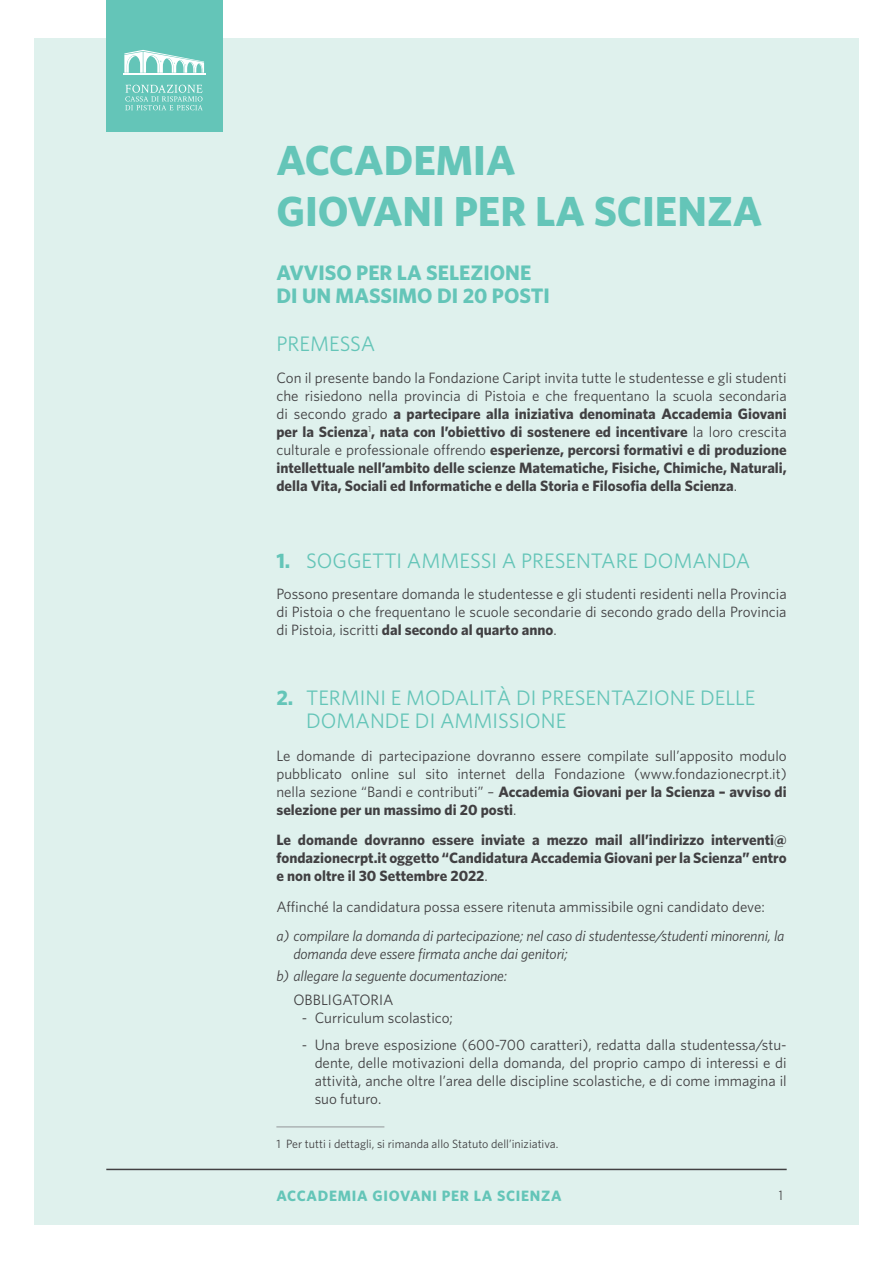
<style>
.page{position:relative;width:893px;height:1263px;background:#fff}
.page>*{position:absolute;margin:0;border:0;box-sizing:border-box;transform-origin:0 0}
.t1{font:700 42px/50.4px "Whitney HTF";color:#64c5b8}
.t2{font:21px/22.5px "Whitney HTF";color:#64c5b8}
.t3{font:700 21px/22.5px "Whitney HTF";color:#64c5b8}
.t4{font:15px/18px "Whitney HTF";color:#414042;text-align:justify}
.t5{font:700 15px/18px "Whitney HTF";color:#414042;text-align:justify}
.t6{font:italic 15px/18px "Whitney HTF";letter-spacing:-.01em;color:#414042}
.t7{font:700 15px "Whitney HTF";letter-spacing:.05em;color:#64c5b8}
.t8{font:condensed 13.5px "Whitney HTF";color:#414042}
.t9{font:12px "Whitney HTF";color:#414042}
.s1{font-weight:400}
.s2{font-weight:700}
</style>
<div class="page">
<div style="left:34px;top:38px;width:825px;height:1187px;background:#dff1ed"></div>
<div style="left:106px;top:0;width:117px;height:131px;background:#64c5b8"></div>
<svg style="left:125px;top:85px;width:78px;height:25px"></svg>
<hr style="left:123px;top:73px;width:83px;height:2px;background:#fff">
<svg style="left:124px;top:50px;width:80px;height:23px"></svg>
<hr style="left:106px;top:1169px;width:681px;height:1px;background:#414042">
<hr style="left:276px;top:1126px;width:108px;height:1px;background:#939598">
<h1 class="t1" style="left:276px;top:134px;width:487px">ACCADEMIA<br>GIOVANI PER LA SCIENZA</h1>
<h2 class="t3" style="left:276px;top:261px;width:275px">AVVISO PER LA SELEZIONE<br>DI UN MASSIMO DI 20 POSTI</h2>
<h2 class="t2" style="left:276px;top:332px;width:101px">PREMESSA</h2>
<p class="t5" style="left:276px;top:369px;width:512px"><span class="s1">Con il presente bando la Fondazione Caript invita tutte le studentesse e gli studenti che risiedono nella provincia di Pistoia e che frequentano la scuola secondaria di secondo grado</span> a partecipare alla iniziativa denominata Accademia Giovani per la Scienza<sup>1</sup>, nata con l’obiettivo di sostenere ed incentivare <span class="s1">la loro crescita culturale e professionale offrendo</span> esperienze, percorsi formativi e di produzione intellettuale nell’ambito delle scienze Matematiche, Fisiche, Chimiche, Naturali, della Vita, Sociali ed Informatiche e della Storia e Filosofia della Scienza<span class="s1">.</span></p>
<h2 class="t2" style="left:276px;top:549px;width:475px"><span class="s2">1.</span> SOGGETTI AMMESSI A PRESENTARE DOMANDA</h2>
<p class="t4" style="left:276px;top:584px;width:512px">Possono presentare domanda le studentesse e gli studenti residenti nella Provincia di Pistoia o che frequentano le scuole secondarie di secondo grado della Provincia di Pistoia, iscritti <span class="s2">dal secondo al quarto anno</span>.</p>
<h2 class="t2" style="left:306px;top:686px;width:451px;text-indent:-30px"><span class="s2">2.</span> TERMINI E MODALITÀ DI PRESENTAZIONE DELLE<br>DOMANDE DI AMMISSIONE</h2>
<p class="t4" style="left:276px;top:746px;width:512px">Le domande di partecipazione dovranno essere compilate sull’apposito modulo pubblicato online sul sito internet della Fondazione (www.fondazionecrpt.it) nella sezione “Bandi e contributi” – <span class="s2">Accademia Giovani per la Scienza – avviso di selezione per un massimo di 20 posti</span>.</p>
<p class="t5" style="left:276px;top:831px;width:512px">Le domande dovranno essere inviate a mezzo mail all’indirizzo interventi@ fondazionecrpt.it oggetto “Candidatura Accademia Giovani per la Scienza” entro e non oltre il 30 Settembre 2022<span class="s1">.</span></p>
<p class="t4" style="left:276px;top:897px;width:490px">Affinché la candidatura possa essere ritenuta ammissibile ogni candidato deve:</p>
<p class="t6" style="left:293px;top:926px;width:493px;text-indent:-17px">a) compilare la domanda di partecipazione; nel caso di studentesse/studenti minorenni, la domanda deve essere firmata anche dai genitori;</p>
<p class="t6" style="left:276px;top:966px;width:232px">b) allegare la seguente documentazione:</p>
<p class="t4" style="left:293px;top:991px;width:102px">OBBLIGATORIA</p>
<p class="t4" style="left:302px;top:1009px;width:153px">- Curriculum scolastico;</p>
<p class="t4" style="left:315px;top:1035px;width:474px;text-indent:-13px">- Una breve esposizione (600-700 caratteri), redatta dalla studentessa/stu&shy;dente, delle motivazioni della domanda, del proprio campo di interessi e di attività, anche oltre l’area delle discipline scolastiche, e di come immagina il suo futuro.</p>
<p class="t9" style="left:276px;top:1137px;width:283px">1 Per tutti i dettagli, si rimanda allo Statuto dell’iniziativa.</p>
<p class="t7" style="left:276px;top:1187px;width:287px">ACCADEMIA GIOVANI PER LA SCIENZA</p>
<p class="t8" style="left:779px;top:1188px;width:5px">1</p>
</div>
